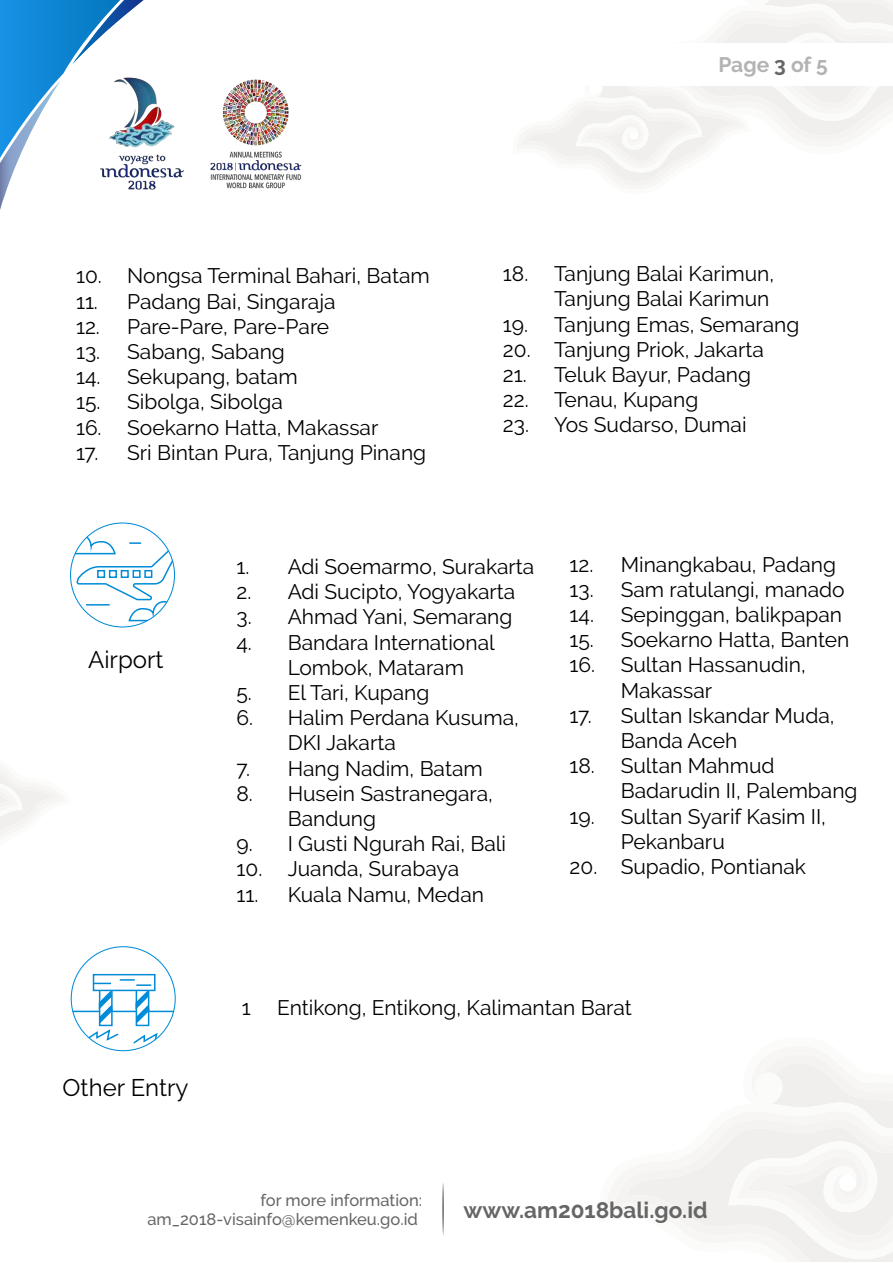
<style>
.page{position:relative;width:893px;height:1263px;background:#fff}
.page>*{position:absolute;margin:0;border:0;box-sizing:border-box;transform-origin:0 0}
.t1{font:24px "Raleway";color:#000}
.t2{font:700 22.5px "Raleway";color:#666}
.t3{font:21px/25.2px "Raleway";color:#000}
.t4{font:700 21px "Raleway";color:#b3b3b3}
.t5{font:500 16.5px/19.5px "Raleway";color:#666;text-align:right}
.s1{color:#666}
</style>
<div class="page">
<img style="left:147px;top:79px;width:155px;height:111px">
<svg style="left:0;top:0;width:147px;height:210px"></svg>
<svg style="left:0;top:770px;width:60px;height:66px"></svg>
<svg style="left:521px;top:0;width:372px;height:186px"></svg>
<div style="left:523px;top:43px;width:370px;height:42px;background:#fff"></div>
<svg style="left:615px;top:1055px;width:278px;height:206px;fill:#f7f6f5"></svg>
<svg style="left:70px;top:522px;width:105px;height:105px"></svg>
<svg style="left:71px;top:946px;width:105px;height:105px"></svg>
<svg style="left:442px;top:1182px;width:2px;height:53px"></svg>
<p class="t4" style="left:718px;top:52px;width:111px">Page <span class="s1">3</span> of 5</p>
<p class="t3" style="left:76px;top:263px;width:355px">10. Nongsa Terminal Bahari, Batam</p>
<p class="t3" style="left:76px;top:288px;width:261px">11. Padang Bai, Singaraja</p>
<p class="t3" style="left:76px;top:314px;width:255px">12. Pare-Pare, Pare-Pare</p>
<p class="t3" style="left:76px;top:339px;width:210px">13. Sabang, Sabang</p>
<p class="t3" style="left:76px;top:364px;width:223px">14. Sekupang, batam</p>
<p class="t3" style="left:76px;top:389px;width:209px">15. Sibolga, Sibolga</p>
<p class="t3" style="left:76px;top:414px;width:304px">16. Soekarno Hatta, Makassar</p>
<p class="t3" style="left:76px;top:440px;width:352px">17. Sri Bintan Pura, Tanjung Pinang</p>
<p class="t3" style="left:503px;top:261px;width:273px;text-align:right">18. Tanjung Balai Karimun,<br>Tanjung Balai Karimun</p>
<p class="t3" style="left:503px;top:312px;width:298px">19. Tanjung Emas, Semarang</p>
<p class="t3" style="left:503px;top:337px;width:262px">20. Tanjung Priok, Jakarta</p>
<p class="t3" style="left:503px;top:362px;width:250px">21. Teluk Bayur, Padang</p>
<p class="t3" style="left:503px;top:387px;width:197px">22. Tenau, Kupang</p>
<p class="t3" style="left:503px;top:412px;width:245px">23. Yos Sudarso, Dumai</p>
<p class="t1" style="left:88px;top:646px;width:77px">Airport</p>
<p class="t1" style="left:63px;top:1074px;width:127px">Other Entry</p>
<p class="t3" style="left:237px;top:554px;width:299px">1. Adi Soemarmo, Surakarta</p>
<p class="t3" style="left:237px;top:579px;width:280px">2. Adi Sucipto, Yogyakarta</p>
<p class="t3" style="left:237px;top:604px;width:277px">3. Ahmad Yani, Semarang</p>
<p class="t3" style="left:288px;top:629px;width:209px;text-indent:-51px">4. Bandara International<br>Lombok, Mataram</p>
<p class="t3" style="left:237px;top:680px;width:194px">5. El Tari, Kupang</p>
<p class="t3" style="left:288px;top:705px;width:233px;text-indent:-51px">6. Halim Perdana Kusuma,<br>DKI Jakarta</p>
<p class="t3" style="left:237px;top:755px;width:248px">7. Hang Nadim, Batam</p>
<p class="t3" style="left:288px;top:781px;width:207px;text-indent:-51px">8. Husein Sastranegara,<br>Bandung</p>
<p class="t3" style="left:237px;top:831px;width:271px">9. I Gusti Ngurah Rai, Bali</p>
<p class="t3" style="left:237px;top:856px;width:224px">10. Juanda, Surabaya</p>
<p class="t3" style="left:237px;top:881px;width:249px">11. Kuala Namu, Medan</p>
<p class="t3" style="left:570px;top:551px;width:268px">12. Minangkabau, Padang</p>
<p class="t3" style="left:570px;top:577px;width:277px">13. Sam ratulangi, manado</p>
<p class="t3" style="left:570px;top:602px;width:274px">14. Sepinggan, balikpapan</p>
<p class="t3" style="left:570px;top:627px;width:281px">15. Soekarno Hatta, Banten</p>
<p class="t3" style="left:621px;top:652px;width:187px;text-indent:-51px">16. Sultan Hassanudin,<br>Makassar</p>
<p class="t3" style="left:621px;top:703px;width:215px;text-indent:-51px">17. Sultan Iskandar Muda,<br>Banda Aceh</p>
<p class="t3" style="left:621px;top:753px;width:238px;text-indent:-51px">18. Sultan Mahmud<br>Badarudin II, Palembang</p>
<p class="t3" style="left:621px;top:803px;width:207px;text-indent:-51px">19. Sultan Syarif Kasim II,<br>Pekanbaru</p>
<p class="t3" style="left:570px;top:854px;width:238px">20. Supadio, Pontianak</p>
<p class="t3" style="left:242px;top:995px;width:391px">1 Entikong, Entikong, Kalimantan Barat</p>
<p class="t5" style="left:147px;top:1190px;width:276px">for more information: am_2018-visainfo@kemenkeu.go.id</p>
<p class="t2" style="left:464px;top:1197px;width:246px">www.am2018bali.go.id</p>
</div>
